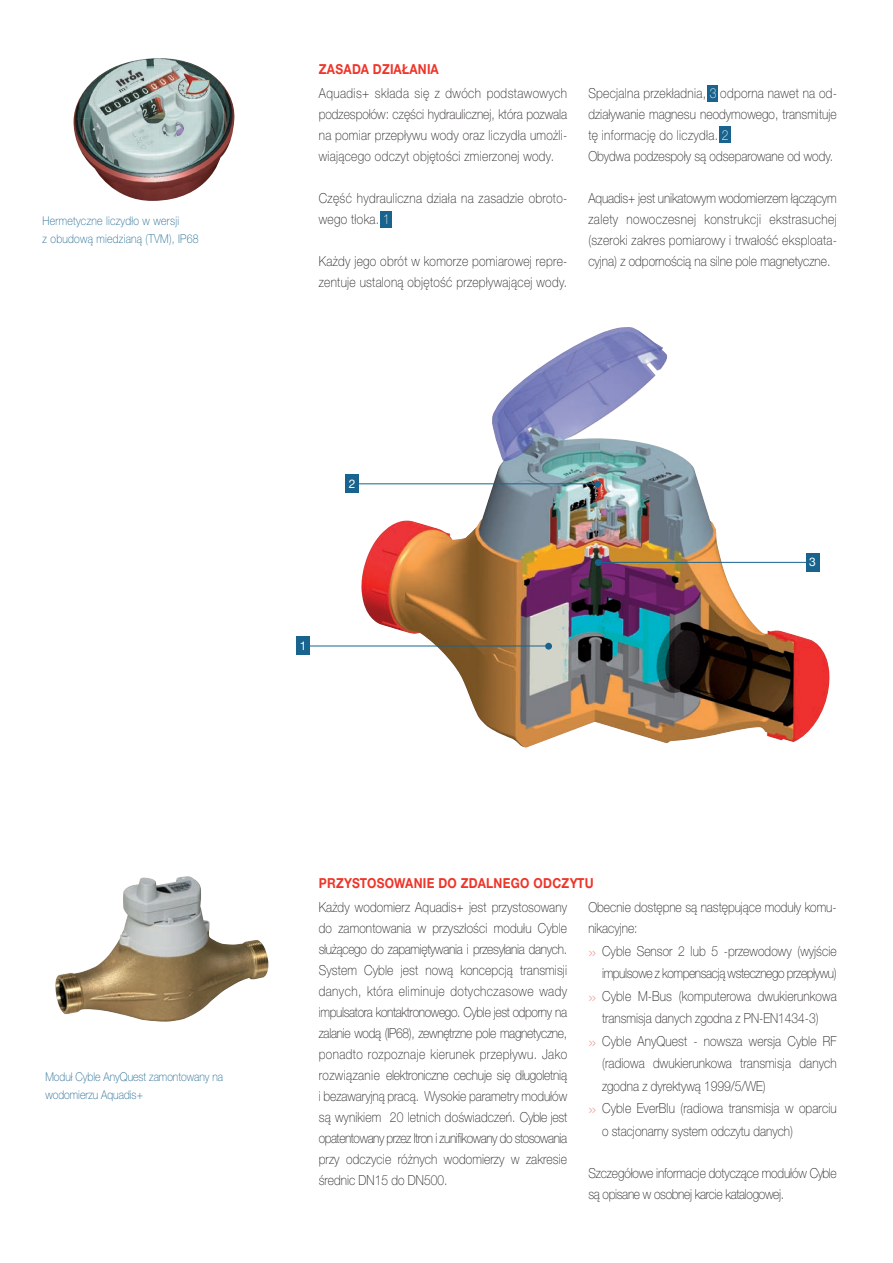
<style>
.page{position:relative;width:893px;height:1263px;background:#fff}
.page>*{position:absolute;margin:0;border:0;box-sizing:border-box;transform-origin:0 0}
.t1{font:100 13.8px/21px "Helvetica Neue CE";letter-spacing:.005em;color:#231f20;text-align:justify;scale:.87 1}
.t2{font:100 13.8px/21px "Helvetica Neue CE";letter-spacing:.025em;color:#231f20;scale:.87 1}
.t3{font:100 13.8px/21px "Helvetica Neue CE";letter-spacing:.03em;color:#231f20;scale:.87 1}
.t4{font:700 13.8px "Helvetica Neue CE";letter-spacing:.025em;color:#ee3529;scale:.87 1}
.t5{font:100 13.8px "Helvetica Neue CE";letter-spacing:-.03em;color:#231f20;scale:.87 1}
.t6{font:100 12.15px/18px "Helvetica Neue CE";letter-spacing:.01em;color:#19648e;scale:.87 1}
.t7{font:12px "Helvetica Neue";color:#fff}
.s1{color:#fff}
.s2{font-size:10.5px;color:#ee3529}
</style>
<div class="page">
<div style="left:706px;top:85px;width:11px;height:16px;background:#19648e"></div>
<div style="left:381px;top:211px;width:11px;height:16px;background:#19648e"></div>
<div style="left:720px;top:127px;width:11px;height:16px;background:#19648e"></div>
<img style="left:74px;top:58px;width:160px;height:143px">
<img style="left:55px;top:876px;width:213px;height:146px">
<img style="left:361px;top:327px;width:468px;height:421px">
<hr style="left:356px;top:484px;width:242px;height:1px;background:#19648e">
<div style="left:594px;top:481px;width:7px;height:6px;background:#19648e;border-radius:50%"></div>
<div style="left:345px;top:474px;width:14px;height:19px;background:#19648e"></div>
<hr style="left:307px;top:646px;width:242px;height:1px;background:#19648e">
<div style="left:545px;top:643px;width:7px;height:7px;background:#19648e;border-radius:50%"></div>
<div style="left:296px;top:636px;width:14px;height:19px;background:#19648e"></div>
<hr style="left:596px;top:562px;width:215px;height:1px;background:#19648e">
<div style="left:595px;top:559px;width:7px;height:7px;background:#19648e;border-radius:50%"></div>
<div style="left:806px;top:553px;width:13px;height:18px;background:#19648e"></div>
<p class="t6" style="left:43px;top:212px;width:181px">Hermetyczne liczydło w wersji<br>z obudową miedzianą (TVM), IP68</p>
<p class="t4" style="left:319px;top:64px;width:139px">ZASADA DZIAŁANIA</p>
<p class="t1" style="left:319px;top:83px;width:287px">Aquadis+ składa się z dwóch podstawowych podzespołów: części hydraulicznej, która pozwala na pomiar przepływu wody oraz liczydła umożli&shy;wiającego odczyt objętości zmierzonej wody.</p>
<p class="t3" style="left:319px;top:188px;width:287px">Część hydrauliczna działa na zasadzie obroto&shy;wego tłoka. <span class="s1">1</span></p>
<p class="t2" style="left:319px;top:251px;width:287px">Każdy jego obrót w komorze pomiarowej repre&shy;zentuje ustaloną objętość przepływającej wody.</p>
<p class="t1" style="left:588px;top:83px;width:287px;text-align:left">Specjalna przekładnia, <span class="s1">3</span> odporna nawet na od&shy;działywanie magnesu neodymowego, transmituje tę informację do liczydła. <span class="s1">2<br></span>Obydwa podzespoły są odseparowane od wody.</p>
<p class="t1" style="left:588px;top:188px;width:287px">Aquadis+ jest unikatowym wodomierzem łączącym zalety nowoczesnej konstrukcji ekstrasuchej (szeroki zakres pomiarowy i trwałość eksploata&shy;cyjna) z odpornością na silne pole magnetyczne.</p>
<p class="t7" style="left:349px;top:476px;width:8px">-</p>
<p class="t6" style="left:45px;top:1068px;width:206px">Moduł Cyble AnyQuest zamontowany na wodomierzu Aquadis+</p>
<p class="t4" style="left:319px;top:878px;width:317px">PRZYSTOSOWANIE DO ZDALNEGO ODCZYTU</p>
<p class="t1" style="left:319px;top:897px;width:287px">Każdy wodomierz Aquadis+ jest przystosowany do zamontowania w przyszłości modułu Cyble służącego do zapamiętywania i przesyłania danych.<br>System Cyble jest nową koncepcją transmisji danych, która eliminuje dotychczasowe wady impulsatora kontaktronowego. Cyble jest odporny na zalanie wodą (IP68), zewnętrzne pole magnetyczne, ponadto rozpoznaje kierunek przepływu. Jako rozwiązanie elektroniczne cechuje się długoletnią i bezawaryjną pracą. Wysokie parametry modułów są wynikiem 20 letnich doświadczeń. Cyble jest opatentowany przez Itron i zunifikowany do stosowania przy odczycie różnych wodomierzy w zakresie średnic DN15 do DN500.</p>
<p class="t1" style="left:588px;top:897px;width:287px">Obecnie dostępne są następujące moduły komu&shy;nikacyjne:</p>
<p class="t1" style="left:589px;top:940px;width:286px"><span class="s2">&gt;&gt;</span> Cyble Sensor 2 lub 5 -przewodowy (wyjście</p>
<p class="t5" style="left:602px;top:965px;width:271px">impulsowe z kompensacją wstecznego przepływu)</p>
<p class="t1" style="left:589px;top:985px;width:286px"><span class="s2">&gt;&gt;</span> Cyble M-Bus (komputerowa dwukierunkowa</p>
<p class="t1" style="left:602px;top:1008px;width:250px">transmisja danych zgodna z PN-EN1434-3)</p>
<p class="t1" style="left:589px;top:1030px;width:286px"><span class="s2">&gt;&gt;</span> Cyble AnyQuest - nowsza wersja Cyble RF</p>
<p class="t1" style="left:602px;top:1053px;width:271px">(radiowa dwukierunkowa transmisja danych</p>
<p class="t1" style="left:602px;top:1075px;width:190px">zgodna z dyrektywą 1999/5/WE)</p>
<p class="t1" style="left:589px;top:1098px;width:286px"><span class="s2">&gt;&gt;</span> Cyble EverBlu (radiowa transmisja w oparciu</p>
<p class="t1" style="left:602px;top:1120px;width:221px">o stacjonarny system odczytu danych)</p>
<p class="t1" style="left:588px;top:1162px;width:287px">Szczegółowe informacje dotyczące modułów Cyble są opisane w osobnej karcie katalogowej.</p>
</div>
